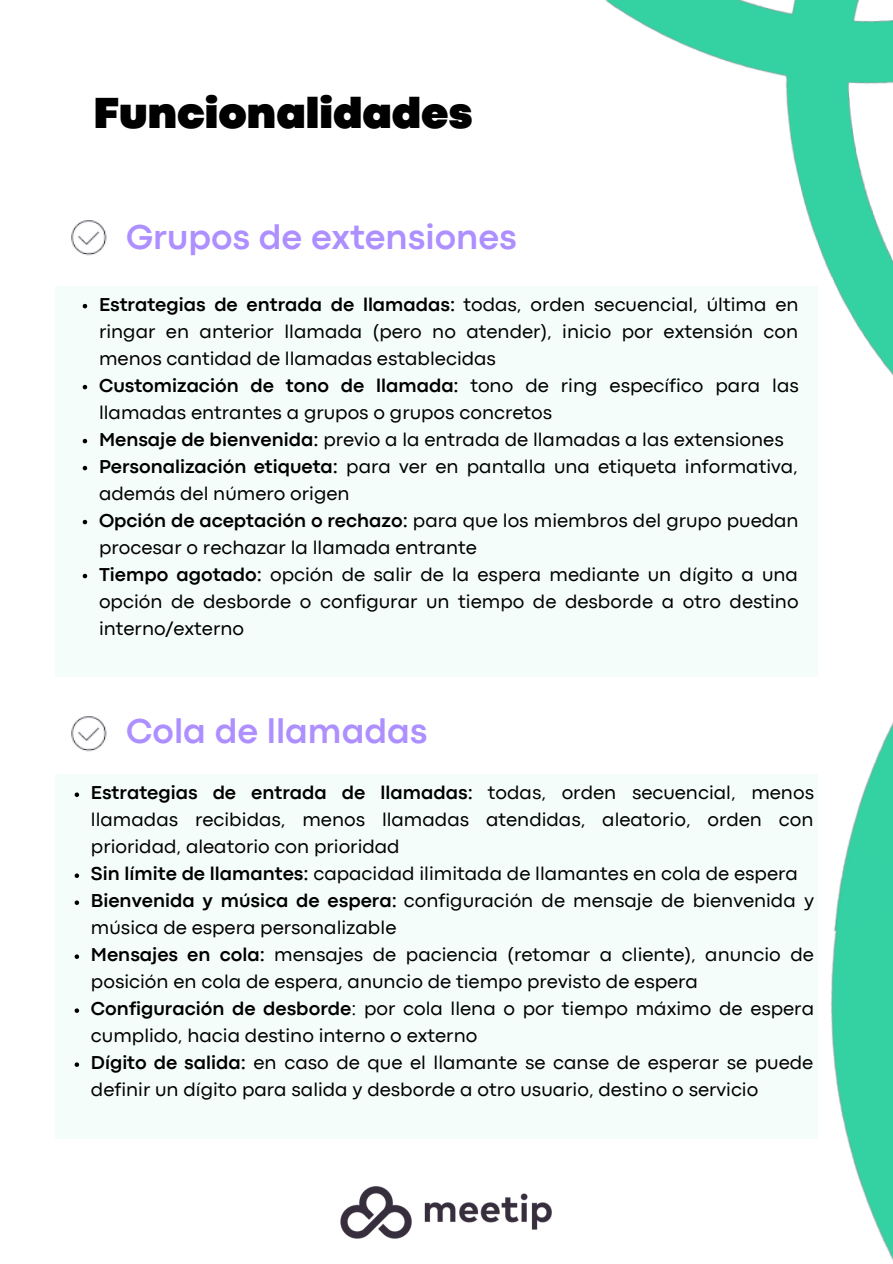
<style>
.page{position:relative;width:893px;height:1264px;background:#fff}
.page>*{position:absolute;margin:0;border:0;box-sizing:border-box;transform-origin:0 0}
.t1{font:900 45.3px "Codec Pro";color:#000}
.t2{font:700 36px "Codec Pro";color:#ad8fff}
.t3{font:19.5px/27px "Codec Pro";color:#000}
.s1{font-weight:700}
</style>
<div class="page">
<div style="left:55px;top:286px;width:762px;height:390px;background:#f5fdfa"></div>
<svg style="left:83px;top:304px;width:4px;height:4px"></svg>
<svg style="left:83px;top:385px;width:4px;height:4px"></svg>
<svg style="left:83px;top:439px;width:4px;height:4px"></svg>
<svg style="left:83px;top:466px;width:4px;height:4px"></svg>
<svg style="left:83px;top:520px;width:4px;height:4px"></svg>
<svg style="left:83px;top:574px;width:4px;height:4px"></svg>
<div style="left:55px;top:774px;width:762px;height:364px;background:#f5fdfa"></div>
<svg style="left:75px;top:792px;width:4px;height:5px"></svg>
<svg style="left:75px;top:873px;width:4px;height:5px"></svg>
<svg style="left:75px;top:900px;width:4px;height:5px"></svg>
<svg style="left:75px;top:954px;width:4px;height:4px"></svg>
<svg style="left:75px;top:1008px;width:4px;height:4px"></svg>
<svg style="left:75px;top:1062px;width:4px;height:4px"></svg>
<img style="left:340px;top:1186px;width:212px;height:53px">
<img style="left:605px;top:0;width:287px;height:374px">
<img style="left:830px;top:943px;width:62px;height:316px">
<img style="left:833px;top:724px;width:59px;height:219px">
<img style="left:71px;top:220px;width:36px;height:36px">
<img style="left:71px;top:716px;width:36px;height:36px">
<h1 class="t1" style="left:93px;top:96px;width:380px">Funcionalidades</h1>
<h2 class="t2" style="left:126px;top:224px;width:392px">Grupos de extensiones</h2>
<p class="t3" style="left:99px;top:292px;width:701px"><span class="s1">Estrategias de entrada de llamadas:</span> todas, orden secuencial, última en ringar en anterior llamada (pero no atender), inicio por extensión con menos cantidad de llamadas establecidas<br><span class="s1">Customización de tono de llamada:</span> tono de ring específico para las llamadas entrantes a grupos o grupos concretos<br><span class="s1">Mensaje de bienvenida:</span> previo a la entrada de llamadas a las extensiones <span class="s1">Personalización etiqueta:</span> para ver en pantalla una etiqueta informativa, además del número origen<br><span class="s1">Opción de aceptación o rechazo:</span> para que los miembros del grupo puedan procesar o rechazar la llamada entrante<br><span class="s1">Tiempo agotado:</span> opción de salir de la espera mediante un dígito a una opción de desborde o configurar un tiempo de desborde a otro destino interno/externo</p>
<h2 class="t2" style="left:126px;top:718px;width:303px">Cola de llamadas</h2>
<p class="t3" style="left:91px;top:780px;width:724px"><span class="s1">Estrategias de entrada de llamadas:</span> todas, orden secuencial, menos llamadas recibidas, menos llamadas atendidas, aleatorio, orden con prioridad, aleatorio con prioridad<br><span class="s1">Sin límite de llamantes:</span> capacidad ilimitada de llamantes en cola de espera <span class="s1">Bienvenida y música de espera:</span> configuración de mensaje de bienvenida y música de espera personalizable<br><span class="s1">Mensajes en cola:</span> mensajes de paciencia (retomar a cliente), anuncio de posición en cola de espera, anuncio de tiempo previsto de espera <span class="s1">Configuración de desborde</span>: por cola llena o por tiempo máximo de espera cumplido, hacia destino interno o externo<br><span class="s1">Dígito de salida:</span> en caso de que el llamante se canse de esperar se puede definir un dígito para salida y desborde a otro usuario, destino o servicio</p>
</div>
